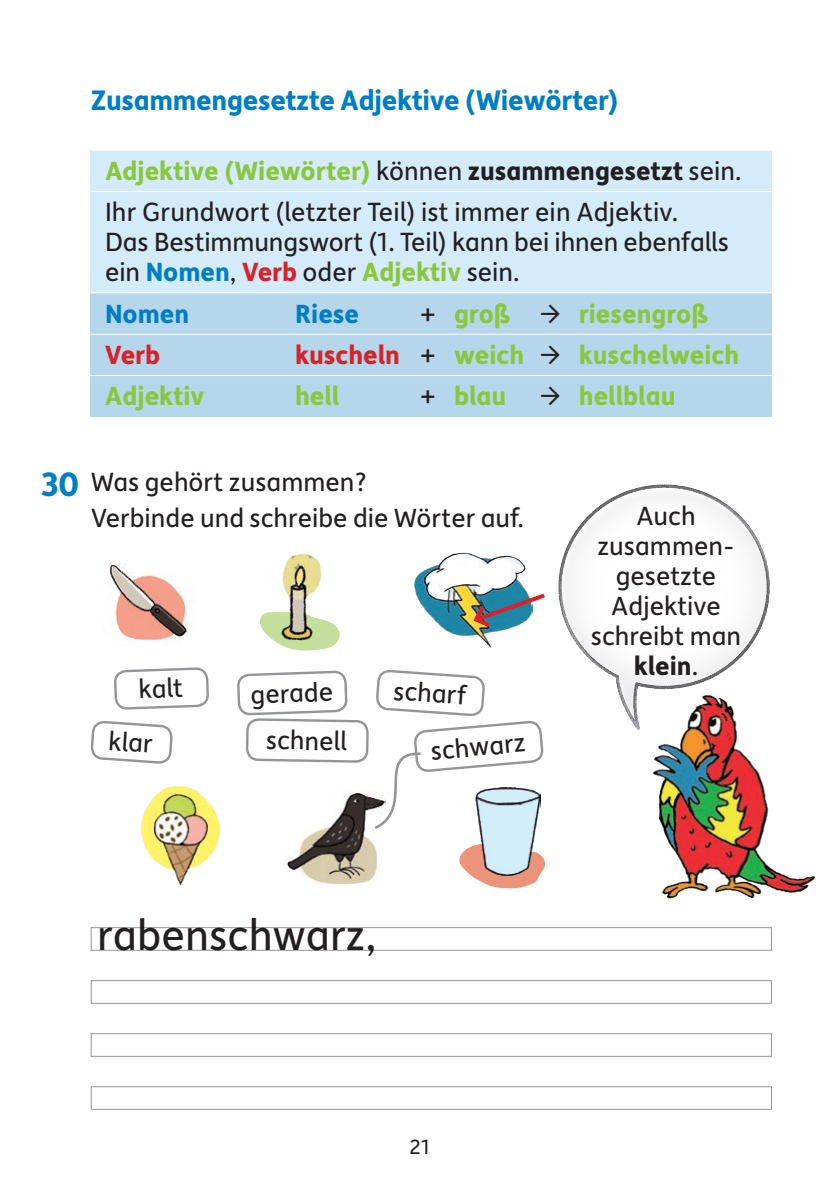
<style>
.page{position:relative;width:840px;height:1191px;background:#fff}
.page>*{position:absolute;margin:0;border:0;box-sizing:border-box;transform-origin:0 0}
.t1{font:46px "Depot New";color:#231f20}
.t2{font:700 36px "Depot New";color:#007ec5}
.Überschrift_1{font:700 30px "Depot New";letter-spacing:-.01em;color:#007ec5}
.Merktext{font:28px/30px "Depot New";color:#231f20}
.Merktext__Beispiel{font:700 28px "Depot New";color:#8bc63e}
.Sprechblase{font:28px/30px "Depot New";color:#231f20;text-align:center}
.Merktext-2{font:700 28px "Depot New";color:#8bc63e}
.Merktext__Beispiel-2{font:700 28px "Depot New";color:#007ec5}
.Merktext__Beispiel-3{font:700 28px "Depot New";color:#da2128}
.t3{font:22px "Depot New";color:#231f20}
.s1{font-weight:400;color:#231f20}
.s2{color:#231f20}
.s3{font-weight:700;color:#007ec5}
.s4{font-weight:700;color:#da2128}
.s5{font-weight:700;color:#8bc63e}
.s6{color:#da2128}
.s7{font-weight:700}
</style>
<div class="page">
<div style="left:91px;top:150px;width:680px;height:41px;background:#d4ebf9"></div>
<hr style="left:91px;top:150px;width:680px;height:1px;background:#fff">
<div style="left:91px;top:192px;width:680px;height:59px;background:#d4ebf9"></div>
<div style="left:91px;top:251px;width:680px;height:42px;background:#d4ebf9"></div>
<div style="left:91px;top:293px;width:680px;height:41px;background:#b6d6eb"></div>
<hr style="left:91px;top:292px;width:680px;height:1px;background:#fff">
<div style="left:91px;top:334px;width:680px;height:41px;background:#b6d6eb"></div>
<hr style="left:91px;top:334px;width:680px;height:1px;background:#fff">
<div style="left:91px;top:376px;width:680px;height:41px;background:#b6d6eb"></div>
<div style="left:91px;top:927px;width:680px;height:23px;border:1px solid #939598"></div>
<div style="left:91px;top:980px;width:680px;height:23px;border:1px solid #939598"></div>
<div style="left:91px;top:1033px;width:680px;height:23px;border:1px solid #939598"></div>
<div style="left:91px;top:1086px;width:680px;height:23px;border:1px solid #939598"></div>
<div style="left:556px;top:484px;width:214px;height:248px;background:#231f20;opacity:.5"></div>
<img style="left:651px;top:692px;width:164px;height:207px">
<svg style="left:90px;top:667px;width:118px;height:97px"></svg>
<svg style="left:244px;top:692px;width:125px;height:312px"></svg>
<img style="left:287px;top:792px;width:91px;height:93px">
<img style="left:110px;top:563px;width:80px;height:79px">
<img style="left:414px;top:552px;width:112px;height:38px">
<svg style="left:237px;top:670px;width:110px;height:44px"></svg>
<img style="left:260px;top:553px;width:80px;height:98px">
<img style="left:141px;top:786px;width:80px;height:99px">
<svg style="left:459px;top:845px;width:86px;height:43px"></svg>
<img style="left:475px;top:831px;width:65px;height:44px">
<svg style="left:371px;top:590px;width:174px;height:241px"></svg>
<p class="Überschrift_1" style="left:91px;top:81px;width:529px">Zusammengesetzte Adjektive (Wiewörter)</p>
<p class="Merktext-2" style="left:105px;top:152px;width:638px">Adjektive (Wiewörter) <span class="s1">können</span> <span class="s2">zusammengesetzt</span> <span class="s1">sein.</span></p>
<p class="Merktext" style="left:105px;top:196px;width:625px">Ihr Grundwort (letzter Teil) ist immer ein Adjektiv.<br>Das Bestimmungswort (1. Teil) kann bei ihnen ebenfalls ein <span class="s3">Nomen</span>, <span class="s4">Verb</span> oder <span class="s5">Adjektiv</span> sein.</p>
<p class="Merktext__Beispiel-2" style="left:105px;top:295px;width:86px">Nomen</p>
<p class="Merktext__Beispiel-2" style="left:295px;top:295px;width:66px">Riese</p>
<p class="Merktext__Beispiel" style="left:420px;top:295px;width:290px"><span class="s1">+</span> groß <span class="s1">→</span> riesengroß</p>
<p class="Merktext__Beispiel-3" style="left:105px;top:336px;width:57px">Verb</p>
<p class="Merktext__Beispiel" style="left:295px;top:336px;width:445px"><span class="s6">kuscheln</span> <span class="s1">+</span> weich <span class="s1">→</span> kuschelweich</p>
<p class="Merktext__Beispiel" style="left:105px;top:378px;width:101px">Adjektiv</p>
<p class="Merktext__Beispiel" style="left:295px;top:378px;width:46px">hell</p>
<p class="Merktext__Beispiel" style="left:420px;top:378px;width:257px"><span class="s1">+</span> blau <span class="s1">→</span> hellblau</p>
<p class="t2" style="left:41px;top:460px;width:40px">30</p>
<p class="Merktext" style="left:91px;top:463px;width:434px;line-height:36px">Was gehört zusammen?<br>Verbinde und schreibe die Wörter auf.</p>
<p class="Merktext" style="left:138px;top:673px;width:46px;rotate:-2deg">kalt</p>
<p class="Merktext" style="left:250px;top:678px;width:84px;rotate:-2deg">gerade</p>
<p class="Merktext" style="left:394px;top:674px;width:75px;rotate:4deg">scharf</p>
<p class="Merktext" style="left:429px;top:734px;width:96px;rotate:-5deg">schwarz</p>
<p class="Merktext" style="left:109px;top:724px;width:46px;rotate:4deg">klar</p>
<p class="Merktext" style="left:266px;top:723px;width:83px;rotate:1deg">schnell</p>
<p class="Sprechblase" style="left:590px;top:499px;width:152px">Auch zusammen&shy;gesetzte<br>Adjektive schreibt man <span class="s7">klein</span>.</p>
<p class="t1" style="left:97px;top:904px;width:280px">rabenschwarz,</p>
<p class="t3" style="left:409px;top:1132px;width:22px">21</p>
</div>
